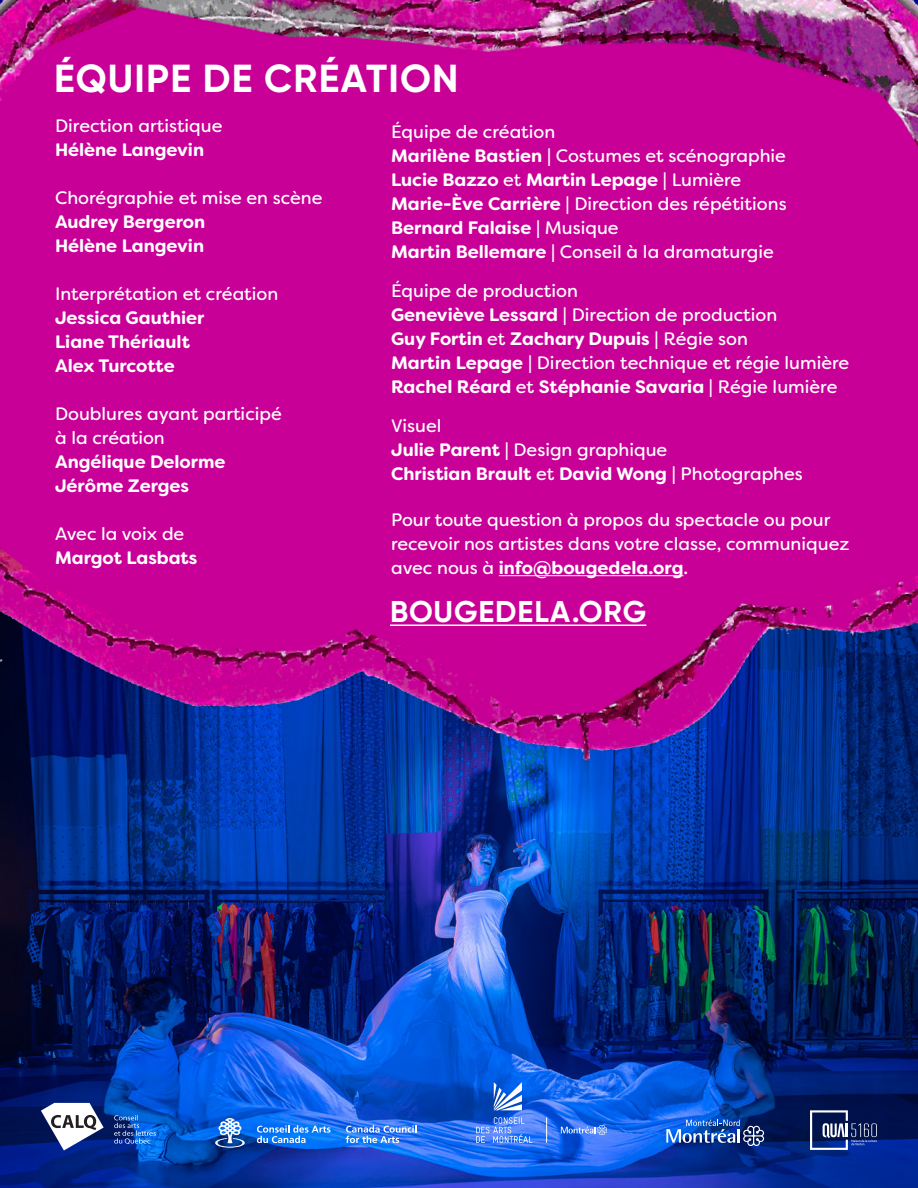
<style>
.page{position:relative;width:918px;height:1188px;background:#fff}
.page>*{position:absolute;margin:0;border:0;box-sizing:border-box;transform-origin:0 0}
.t1{font:700 39px "Gilroy";letter-spacing:.03em;color:#fff}
.t2{font:700 30px "Gilroy";letter-spacing:.03em;color:#fff}
.t3{font:18px/24px "Filson Soft";color:#fff}
.t4{font:700 18px "Filson Soft";color:#fff}
.s1{font-weight:700}
.s2{font-weight:400}
</style>
<div class="page">
<img style="left:0;top:925px;width:918px;height:263px">
<img style="left:666px;top:1120px;width:98px;height:26px">
<svg style="left:214px;top:1118px;width:32px;height:30px"></svg>
<svg style="left:346px;top:1125px;width:70px;height:18px"></svg>
<svg style="left:257px;top:1125px;width:74px;height:18px"></svg>
<svg style="left:561px;top:1125px;width:46px;height:10px"></svg>
<svg style="left:494px;top:1082px;width:28px;height:28px"></svg>
<svg style="left:476px;top:1117px;width:56px;height:26px"></svg>
<svg style="left:546px;top:1117px;width:1px;height:26px"></svg>
<svg style="left:114px;top:1115px;width:42px;height:29px"></svg>
<svg style="left:41px;top:1103px;width:63px;height:47px"></svg>
<svg style="left:810px;top:1110px;width:67px;height:40px;background:#394b82"></svg>
<img style="left:0;top:0;width:918px;height:925px">
<hr style="left:499px;top:575px;width:185px;height:1px;background:#fff">
<hr style="left:390px;top:625px;width:256px;height:1px;background:#fff">
<p class="t1" style="left:54px;top:54px;width:406px">ÉQUIPE DE CRÉATION</p>
<p class="t3" style="left:55px;top:113px;width:169px">Direction artistique</p>
<p class="t4" style="left:55px;top:138px;width:151px">Hélène Langevin</p>
<p class="t3" style="left:55px;top:185px;width:269px">Chorégraphie et mise en scène</p>
<p class="t4" style="left:55px;top:210px;width:152px">Audrey Bergeron</p>
<p class="t4" style="left:55px;top:234px;width:151px">Hélène Langevin</p>
<p class="t3" style="left:55px;top:281px;width:225px">Interprétation et création</p>
<p class="t4" style="left:55px;top:306px;width:151px">Jessica Gauthier</p>
<p class="t4" style="left:55px;top:330px;width:136px">Liane Thériault</p>
<p class="t4" style="left:55px;top:354px;width:121px">Alex Turcotte</p>
<p class="t3" style="left:55px;top:401px;width:228px">Doublures ayant participé à la création</p>
<p class="t4" style="left:55px;top:450px;width:172px">Angélique Delorme</p>
<p class="t4" style="left:55px;top:474px;width:136px">Jérôme Zerges</p>
<p class="t3" style="left:55px;top:521px;width:131px">Avec la voix de</p>
<p class="t4" style="left:55px;top:546px;width:144px">Margot Lasbats</p>
<p class="t3" style="left:391px;top:120px;width:166px">Équipe de création</p>
<p class="t3" style="left:391px;top:144px;width:396px"><span class="s1">Marilène Bastien</span> | Costumes et scénographie</p>
<p class="t4" style="left:391px;top:168px;width:352px">Lucie Bazzo <span class="s2">et</span> Martin Lepage <span class="s2">| Lumière</span></p>
<p class="t3" style="left:391px;top:192px;width:397px"><span class="s1">Marie-Ève Carrière</span> | Direction des répétitions</p>
<p class="t4" style="left:391px;top:216px;width:229px">Bernard Falaise <span class="s2">| Musique</span></p>
<p class="t3" style="left:391px;top:240px;width:384px"><span class="s1">Martin Bellemare</span> | Conseil à la dramaturgie</p>
<p class="t3" style="left:391px;top:279px;width:188px">Équipe de production</p>
<p class="t3" style="left:391px;top:303px;width:388px"><span class="s1">Geneviève Lessard</span> | Direction de production</p>
<p class="t4" style="left:391px;top:327px;width:358px">Guy Fortin <span class="s2">et</span> Zachary Dupuis <span class="s2">| Régie son</span></p>
<p class="t3" style="left:391px;top:351px;width:460px"><span class="s1">Martin Lepage</span> | Direction technique et régie lumière</p>
<p class="t4" style="left:391px;top:375px;width:448px">Rachel Réard <span class="s2">et</span> Stéphanie Savaria <span class="s2">| Régie lumière</span></p>
<p class="t3" style="left:391px;top:414px;width:52px">Visuel</p>
<p class="t3" style="left:391px;top:438px;width:278px"><span class="s1">Julie Parent</span> | Design graphique</p>
<p class="t4" style="left:391px;top:462px;width:413px">Christian Brault <span class="s2">et</span> David Wong <span class="s2">| Photographes</span></p>
<p class="t3" style="left:391px;top:508px;width:460px">Pour toute question à propos du spectacle ou pour recevoir nos artistes dans votre classe, communiquez avec nous à <span class="s1">info@bougedela.org</span>.</p>
<p class="t2" style="left:390px;top:593px;width:258px">BOUGEDELA.ORG</p>
</div>
